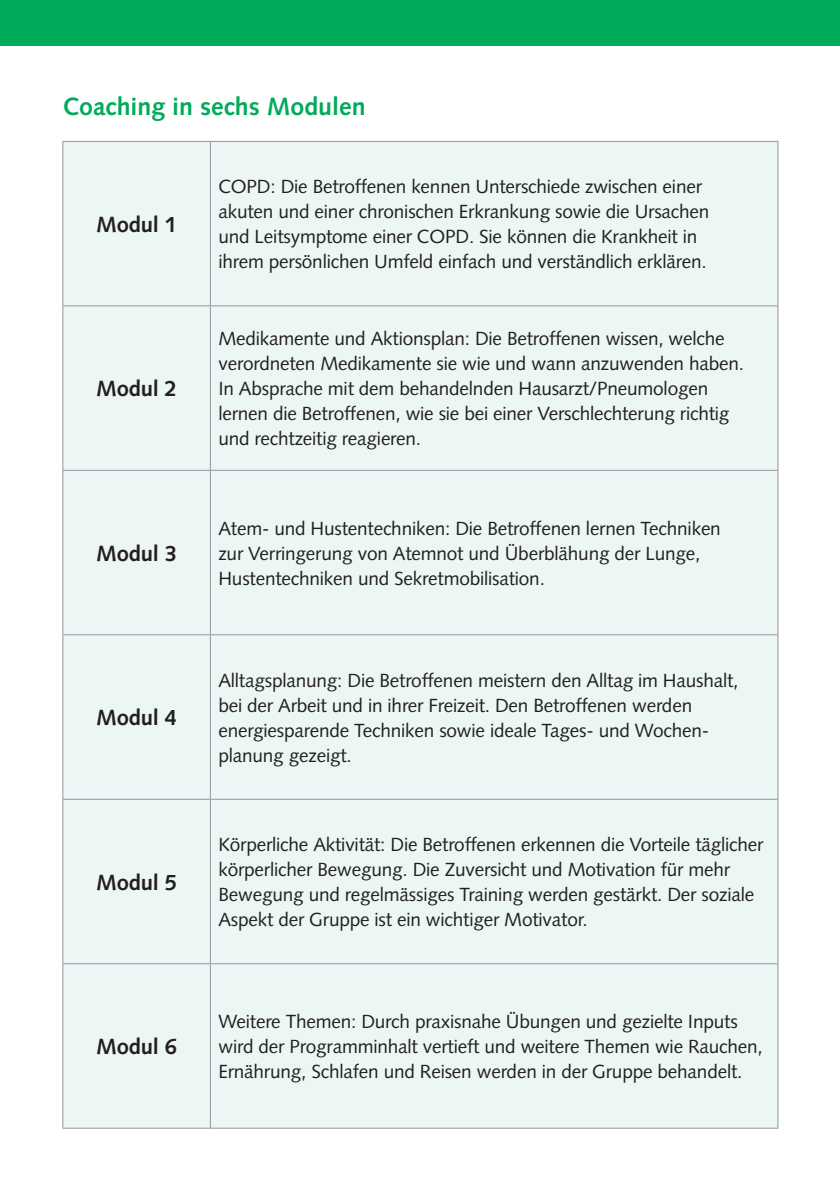
<style>
.page{position:relative;width:840px;height:1191px;background:#fff}
.page>*{position:absolute;margin:0;border:0;box-sizing:border-box;transform-origin:0 0}
.t1{font:700 25px "Syntax LT Std";color:#00ab5b}
.t2{font:700 22px "Syntax LT Std";letter-spacing:-.01em;color:#231f20}
.t3{font:19px/25px "Syntax LT Std";letter-spacing:-.01em;color:#231f20}
</style>
<div class="page">
<div style="left:0;top:0;width:839px;height:45px;background:#00ab5b"></div>
<div style="left:63px;top:142px;width:714px;height:985px;background:#ebf6f5"></div>
<hr style="left:62px;top:141px;width:148px;height:1px;background:#939598">
<hr style="left:62px;top:142px;width:1px;height:163px;background:#939598">
<hr style="left:210px;top:141px;width:567px;height:1px;background:#939598">
<hr style="left:210px;top:142px;width:1px;height:163px;background:#939598">
<hr style="left:777px;top:142px;width:1px;height:163px;background:#939598">
<hr style="left:62px;top:305px;width:148px;height:1px;background:#939598">
<hr style="left:62px;top:306px;width:1px;height:164px;background:#939598">
<hr style="left:210px;top:305px;width:567px;height:1px;background:#939598">
<hr style="left:210px;top:306px;width:1px;height:164px;background:#939598">
<hr style="left:777px;top:306px;width:1px;height:164px;background:#939598">
<hr style="left:62px;top:470px;width:148px;height:1px;background:#939598">
<hr style="left:62px;top:471px;width:1px;height:163px;background:#939598">
<hr style="left:210px;top:470px;width:567px;height:1px;background:#939598">
<hr style="left:210px;top:471px;width:1px;height:163px;background:#939598">
<hr style="left:777px;top:471px;width:1px;height:163px;background:#939598">
<hr style="left:62px;top:634px;width:148px;height:1px;background:#939598">
<hr style="left:62px;top:635px;width:1px;height:164px;background:#939598">
<hr style="left:210px;top:634px;width:567px;height:1px;background:#939598">
<hr style="left:210px;top:635px;width:1px;height:164px;background:#939598">
<hr style="left:777px;top:635px;width:1px;height:164px;background:#939598">
<hr style="left:62px;top:799px;width:148px;height:1px;background:#939598">
<hr style="left:62px;top:799px;width:1px;height:164px;background:#939598">
<hr style="left:210px;top:799px;width:567px;height:1px;background:#939598">
<hr style="left:210px;top:799px;width:1px;height:164px;background:#939598">
<hr style="left:777px;top:799px;width:1px;height:164px;background:#939598">
<hr style="left:62px;top:963px;width:148px;height:1px;background:#939598">
<hr style="left:62px;top:964px;width:1px;height:163px;background:#939598">
<hr style="left:210px;top:963px;width:567px;height:1px;background:#939598">
<hr style="left:210px;top:964px;width:1px;height:163px;background:#939598">
<hr style="left:777px;top:964px;width:1px;height:163px;background:#939598">
<hr style="left:62px;top:1127px;width:148px;height:1px;background:#939598">
<hr style="left:210px;top:1127px;width:567px;height:1px;background:#939598">
<h1 class="t1" style="left:62px;top:92px;width:304px">Coaching in sechs Modulen</h1>
<p class="t2" style="left:96px;top:212px;width:82px">Modul 1</p>
<p class="t2" style="left:96px;top:376px;width:82px">Modul 2</p>
<p class="t2" style="left:96px;top:540px;width:82px">Modul 3</p>
<p class="t2" style="left:96px;top:705px;width:82px">Modul 4</p>
<p class="t2" style="left:96px;top:869px;width:82px">Modul 5</p>
<p class="t2" style="left:96px;top:1034px;width:82px">Modul 6</p>
<p class="t3" style="left:218px;top:174px;width:492px">COPD: Die Betroffenen kennen Unterschiede zwischen einer akuten und einer chronischen Erkrankung sowie die Ursachen und Leitsymptome einer COPD. Sie können die Krankheit in ihrem persönlichen Umfeld einfach und verständlich erklären.</p>
<p class="t3" style="left:218px;top:326px;width:527px">Medikamente und Aktionsplan: Die Betroffenen wissen, welche verordneten Medikamente sie wie und wann anzuwenden haben.<br>In Absprache mit dem behandelnden Hausarzt/Pneumologen lernen die Betroffenen, wie sie bei einer Verschlechterung richtig und rechtzeitig reagieren.</p>
<p class="t3" style="left:218px;top:515px;width:503px">Atem- und Hustentechniken: Die Betroffenen lernen Techniken zur Verringerung von Atemnot und Überblähung der Lunge,<br>Hustentechniken und Sekretmobilisation.</p>
<p class="t3" style="left:218px;top:667px;width:521px">Alltagsplanung: Die Betroffenen meistern den Alltag im Haushalt, bei der Arbeit und in ihrer Freizeit. Den Betroffenen werden energiesparende Techniken sowie ideale Tages- und Wochen&shy;planung gezeigt.</p>
<p class="t3" style="left:218px;top:832px;width:546px">Körperliche Aktivität: Die Betroffenen erkennen die Vorteile täglicher körperlicher Bewegung. Die Zuversicht und Motivation für mehr Bewegung und regelmässiges Training werden gestärkt. Der soziale Aspekt der Gruppe ist ein wichtiger Motivator.</p>
<p class="t3" style="left:218px;top:1009px;width:545px">Weitere Themen: Durch praxisnahe Übungen und gezielte Inputs wird der Programminhalt vertieft und weitere Themen wie Rauchen,<br>Ernährung, Schlafen und Reisen werden in der Gruppe behandelt.</p>
</div>
